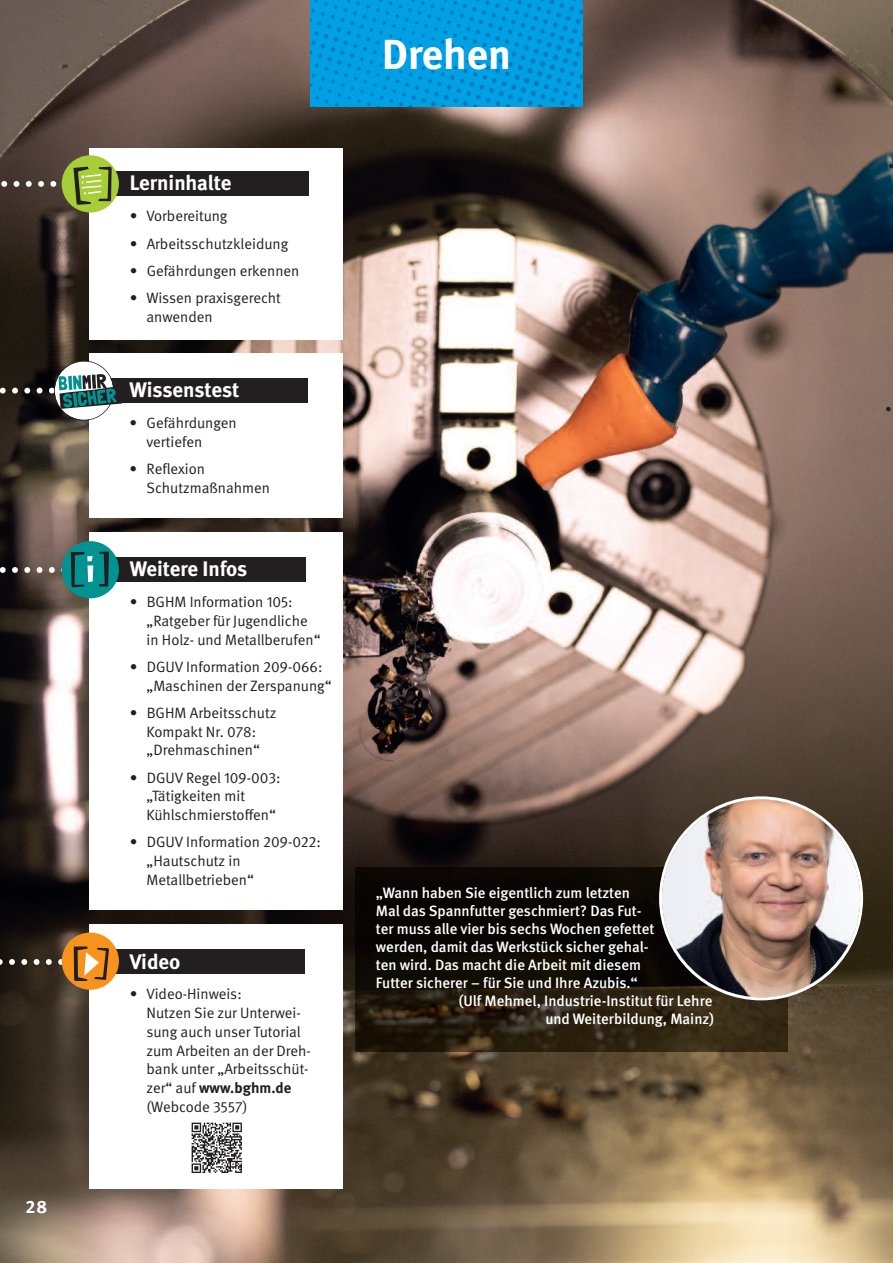
<style>
.page{position:relative;width:893px;height:1263px;background:#fff}
.page>*{position:absolute;margin:0;border:0;box-sizing:border-box;transform-origin:0 0}
.t1{font:700 42px "DGUV Meta";color:#fff}
.t2{font:700 21px "DGUV Meta";letter-spacing:-.005em;color:#fff}
.t3{font:700 18px "DGUV Meta";color:#fff}
.t4{font:15px/18.8px "DGUV Meta";color:#231f20}
.t5{font:500 15px "DGUV Meta";color:#fff}
.s1{font-weight:700}
</style>
<div class="page">
<img style="left:0;top:0;width:893px;height:1263px">
<svg style="left:886px;top:407px;width:7px;height:4px"></svg>
<svg style="left:889px;top:164px;width:4px;height:4px"></svg>
<img style="left:355px;top:867px;width:432px;height:184px">
<img style="left:310px;top:0;width:273px;height:106px">
<div style="left:89px;top:148px;width:253px;height:191px;background:#fff"></div>
<div style="left:104px;top:172px;width:205px;height:24px;background:#231f20"></div>
<div style="left:62px;top:155px;width:57px;height:57px;background:#a6ce39;border-radius:50%"></div>
<svg style="left:0;top:167px;width:112px;height:38px"></svg>
<div style="left:89px;top:532px;width:253px;height:378px;background:#fff"></div>
<div style="left:101px;top:557px;width:205px;height:25px;background:#231f20"></div>
<div style="left:62px;top:541px;width:57px;height:57px;background:#009391;border-radius:50%"></div>
<svg style="left:99px;top:552px;width:10px;height:34px"></svg>
<svg style="left:0;top:552px;width:93px;height:35px"></svg>
<div style="left:89px;top:924px;width:253px;height:264px;background:#fff"></div>
<div style="left:100px;top:950px;width:205px;height:24px;background:#231f20"></div>
<div style="left:62px;top:932px;width:57px;height:58px;background:#f7931d;border-radius:50%"></div>
<svg style="left:0;top:946px;width:109px;height:35px"></svg>
<div style="left:89px;top:354px;width:253px;height:164px;background:#fff"></div>
<div style="left:103px;top:378px;width:205px;height:25px;background:#231f20"></div>
<div style="left:55px;top:361px;width:58px;height:59px;background:#fff;border-radius:50%"></div>
<div style="left:54px;top:361px;width:60px;height:60px;border:2px solid #231f20;border-radius:50%"></div>
<svg style="left:192px;top:1123px;width:50px;height:50px"></svg>
<img style="left:659px;top:796px;width:204px;height:204px">
<svg style="left:0;top:374px;width:122px;height:35px"></svg>
<p class="t3" style="left:26px;top:1199px;width:23px">28</p>
<h2 class="t2" style="left:130px;top:175px;width:103px">Lerninhalte</h2>
<p class="t4" style="left:130px;top:208px;width:99px">• Vorbereitung</p>
<p class="t4" style="left:130px;top:235px;width:160px">• Arbeitsschutzkleidung</p>
<p class="t4" style="left:130px;top:262px;width:171px">• Gefährdungen erkennen</p>
<p class="t4" style="left:147px;top:290px;width:136px;text-indent:-17px">• Wissen praxisgerecht anwenden</p>
<h2 class="t2" style="left:130px;top:382px;width:111px">Wissenstest</h2>
<p class="t4" style="left:147px;top:414px;width:92px;text-indent:-17px">• Gefährdungen vertiefen</p>
<p class="t4" style="left:147px;top:460px;width:125px;text-indent:-17px">• Reflexion<br>Schutzmaßnahmen</p>
<h2 class="t2" style="left:130px;top:561px;width:119px">Weitere Infos</h2>
<p class="t4" style="left:147px;top:594px;width:175px;text-indent:-17px">• BGHM Information 105: „Ratgeber für Jugendliche in Holz- und Metallberufen“</p>
<p class="t4" style="left:147px;top:658px;width:187px;text-indent:-17px">• DGUV Information 209-066: „Maschinen der Zerspanung“</p>
<p class="t4" style="left:130px;top:704px;width:148px;text-align:center">• BGHM Arbeitsschutz<br>Kompakt Nr. 078: „Drehmaschinen“</p>
<p class="t4" style="left:147px;top:769px;width:136px;text-indent:-17px">• DGUV Regel 109-003: „Tätigkeiten mit<br>Kühlschmierstoffen“</p>
<p class="t4" style="left:147px;top:834px;width:176px;text-indent:-17px">• DGUV Information 209-022: „Hautschutz in<br>Metallbetrieben“</p>
<h2 class="t2" style="left:130px;top:953px;width:52px">Video</h2>
<p class="t4" style="left:147px;top:986px;width:166px;text-indent:-17px">• Video-Hinweis:<br>Nutzen Sie zur Unterwei&shy;sung auch unser Tutorial zum Arbeiten an der Dreh&shy;bank unter „Arbeitsschüt&shy;zer“ auf <span class="s1">www.bghm.de </span>(Webcode 3557)</p>
<h1 class="t1" style="left:382px;top:38px;width:130px">Drehen</h1>
<p class="t5" style="left:376px;top:887px;width:256px">„Wann haben Sie eigentlich zum letzten</p>
<p class="t5" style="left:376px;top:905px;width:267px">Mal das Spannfutter geschmiert? Das Fut-</p>
<p class="t5" style="left:376px;top:923px;width:280px">ter muss alle vier bis sechs Wochen gefettet</p>
<p class="t5" style="left:376px;top:941px;width:274px">werden, damit das Werkstück sicher gehal-</p>
<p class="t5" style="left:376px;top:959px;width:267px">ten wird. Das macht die Arbeit mit diesem</p>
<p class="t5" style="left:376px;top:977px;width:263px">Futter sicherer – für Sie und Ihre Azubis.“</p>
<p class="t5" style="left:459px;top:995px;width:255px">(Ulf Mehmel, Industrie-Institut für Lehre</p>
<p class="t5" style="left:545px;top:1013px;width:170px">und Weiterbildung, Mainz)</p>
</div>
